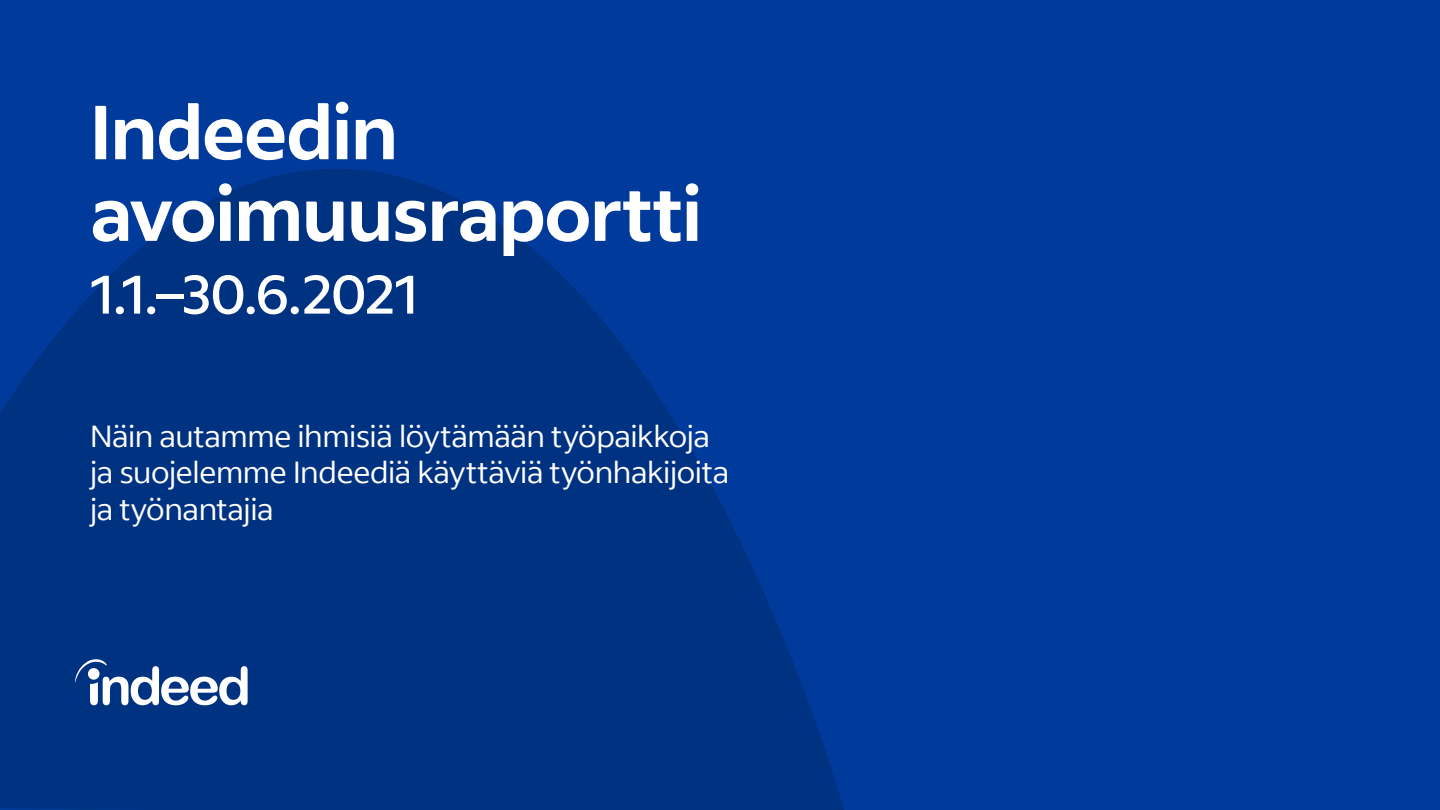
<style>
.page{position:relative;width:1440px;height:810px;background:#003a9b}
.page>*{position:absolute;margin:0;border:0;box-sizing:border-box;transform-origin:0 0}
.t1{font:700 75.6px/81.6px "Indeed Sans";letter-spacing:-.02em;color:#fff}
.t2{font:500 54.75px "Indeed Sans";letter-spacing:-.04em;color:#fff}
.t3{font:30.38px/36.5px "Indeed Sans";letter-spacing:-.015em;color:#fff}
</style>
<div class="page">
<svg style="left:0;top:169px;width:844px;height:641px;fill:#003282"></svg>
<svg style="left:75px;top:659px;width:173px;height:46px;background:#5c7baf"></svg>
<h1 class="t1" style="left:90px;top:90px;width:614px">Indeedin avoimuusraportti</h1>
<h2 class="t2" style="left:90px;top:259px;width:330px">1.1.–30.6.2021</h2>
<p class="t3" style="left:90px;top:417px;width:641px">Näin autamme ihmisiä löytämään työpaikkoja ja suojelemme Indeediä käyttäviä työnhakijoita ja työnantajia</p>
</div>
